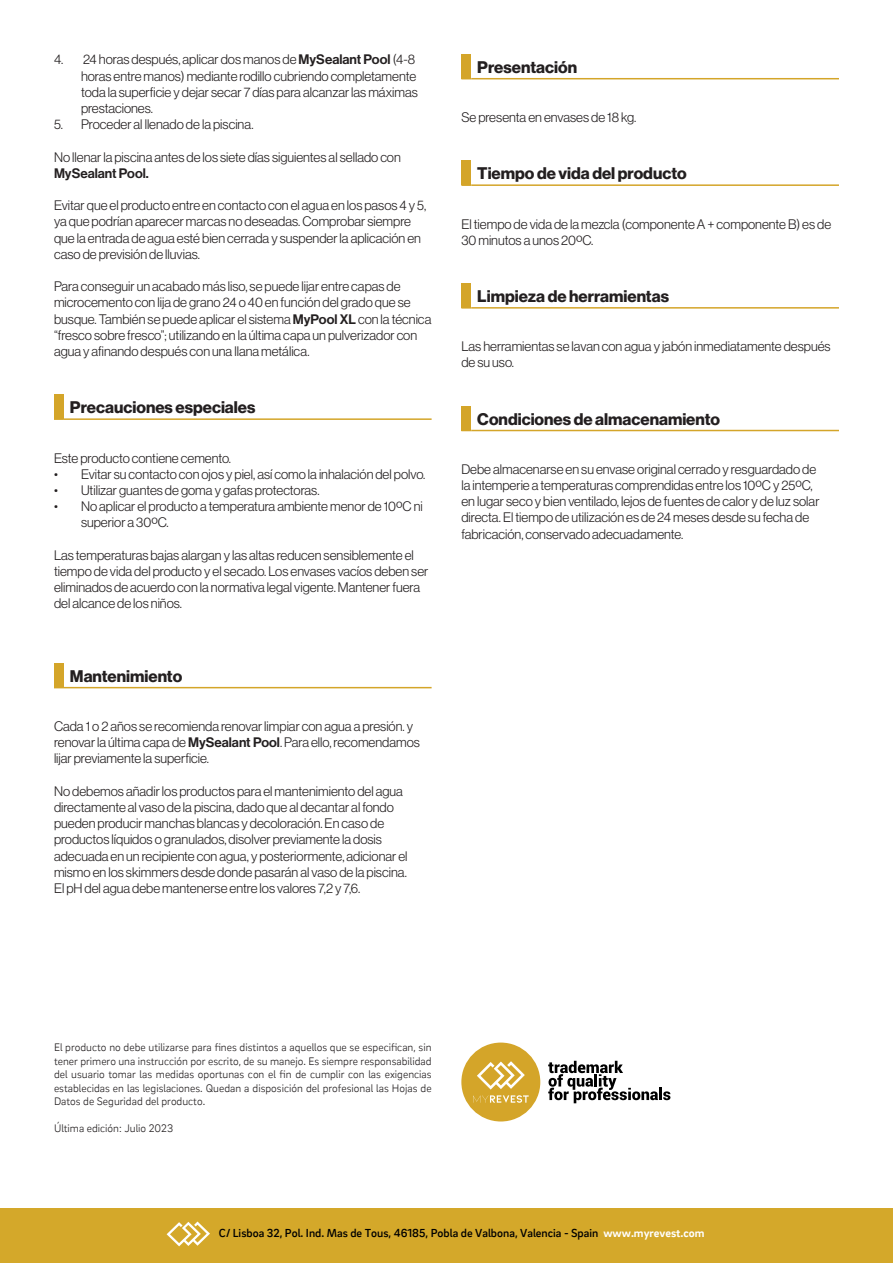
<style>
.page{position:relative;width:893px;height:1263px;background:#fff}
.page>*{position:absolute;margin:0;border:0;box-sizing:border-box;transform-origin:0 0}
.t1{font:16.5px "N Haas Grotesk DS Pro 75 Bd";color:#231f20}
.t2{font:13.5px/16.2px "N Haas Grotesk DS Pro 45 Lt";color:#231f20}
.t3{font:13.5px "N Haas Grotesk DS Pro 65 Md";color:#231f20}
.t4{font:500 12px "Brix Sans";color:#000001}
.t5{font:300 11.25px/13.5px "Brix Sans";color:#231f20;text-align:justify}
.s1{font-family:"N Haas Grotesk DS Pro 65 Md"}
.s2{font-weight:700;color:#fff}
</style>
<div class="page">
<div style="left:0;top:1209px;width:893px;height:54px;background:#d4a82a"></div>
<svg style="left:167px;top:1221px;width:43px;height:25px"></svg>
<div style="left:54px;top:394px;width:10px;height:25px;background:#d4a529"></div>
<hr style="left:64px;top:418px;width:368px;height:2px;background:#d4a529">
<div style="left:54px;top:663px;width:10px;height:25px;background:#d4a529"></div>
<hr style="left:64px;top:687px;width:368px;height:1px;background:#d4a529">
<div style="left:461px;top:54px;width:10px;height:25px;background:#d4a529"></div>
<hr style="left:471px;top:78px;width:368px;height:1px;background:#d4a529">
<div style="left:461px;top:160px;width:10px;height:25px;background:#d4a529"></div>
<hr style="left:471px;top:184px;width:368px;height:2px;background:#d4a529">
<div style="left:461px;top:283px;width:10px;height:25px;background:#d4a529"></div>
<hr style="left:471px;top:307px;width:368px;height:2px;background:#d4a529">
<div style="left:461px;top:406px;width:10px;height:24px;background:#d4a529"></div>
<hr style="left:471px;top:430px;width:368px;height:1px;background:#d4a529">
<div style="left:461px;top:1042px;width:79px;height:79px;background:#d4a529;border-radius:50%"></div>
<svg style="left:473px;top:1095px;width:56px;height:8px"></svg>
<svg style="left:477px;top:1061px;width:48px;height:28px"></svg>
<svg style="left:548px;top:1061px;width:122px;height:42px"></svg>
<p class="t2" style="left:81px;top:52px;width:338px;text-indent:-27px">4. 24 horas después, aplicar dos manos de <span class="s1">MySealant Pool</span> (4-8 horas entre manos) mediante rodillo cubriendo completamente toda la superficie y dejar secar 7 días para alcanzar las máximas prestaciones.</p>
<p class="t2" style="left:54px;top:116px;width:201px">5. Proceder al llenado de la piscina.</p>
<p class="t2" style="left:54px;top:149px;width:348px">No llenar la piscina antes de los siete días siguientes al sellado con</p>
<p class="t3" style="left:54px;top:165px;width:96px">MySealant Pool.</p>
<p class="t2" style="left:54px;top:197px;width:374px">Evitar que el producto entre en contacto con el agua en los pasos 4 y 5,</p>
<p class="t2" style="left:54px;top:214px;width:369px">ya que podrían aparecer marcas no deseadas. Comprobar siempre que la entrada de agua esté bien cerrada y suspender la aplicación en caso de previsión de lluvias.</p>
<p class="t2" style="left:54px;top:278px;width:348px">Para conseguir un acabado más liso, se puede lijar entre capas de</p>
<p class="t2" style="left:54px;top:295px;width:358px">microcemento con lija de grano 24 o 40 en función del grado que se</p>
<p class="t2" style="left:54px;top:311px;width:379px">busque. También se puede aplicar el sistema <span class="s1">MyPool XL</span> con la técnica</p>
<p class="t2" style="left:54px;top:327px;width:365px">“fresco sobre fresco”; utilizando en la última capa un pulverizador con</p>
<p class="t2" style="left:54px;top:343px;width:257px">agua y afinando después con una llana metálica.</p>
<p class="t1" style="left:70px;top:398px;width:187px">Precauciones especiales</p>
<p class="t2" style="left:54px;top:450px;width:179px">Este producto contiene cemento.</p>
<p class="t2" style="left:54px;top:466px;width:373px">• Evitar su contacto con ojos y piel, así como la inhalación del polvo.</p>
<p class="t2" style="left:54px;top:482px;width:267px">• Utilizar guantes de goma y gafas protectoras.</p>
<p class="t2" style="left:81px;top:498px;width:343px;text-indent:-27px">• No aplicar el producto a temperatura ambiente menor de 10ºC ni superior a 30ºC.</p>
<p class="t2" style="left:54px;top:547px;width:376px">Las temperaturas bajas alargan y las altas reducen sensiblemente el tiempo de vida del producto y el secado. Los envases vacíos deben ser eliminados de acuerdo con la normativa legal vigente. Mantener fuera del alcance de los niños.</p>
<p class="t1" style="left:70px;top:666px;width:114px">Mantenimiento</p>
<p class="t2" style="left:54px;top:718px;width:367px">Cada 1 o 2 años se recomienda renovar limpiar con agua a presión. y renovar la última capa de <span class="s1">MySealant Pool</span>. Para ello, recomendamos lijar previamente la superficie.</p>
<p class="t2" style="left:54px;top:783px;width:355px">No debemos añadir los productos para el mantenimiento del agua directamente al vaso de la piscina, dado que al decantar al fondo pueden producir manchas blancas y decoloración. En caso de productos líquidos o granulados, disolver previamente la dosis adecuada en un recipiente con agua, y posteriormente, adicionar el mismo en los skimmers desde donde pasarán al vaso de la piscina.</p>
<p class="t2" style="left:54px;top:880px;width:308px">El pH del agua debe mantenerse entre los valores 7,2 y 7,6.</p>
<p class="t1" style="left:477px;top:57px;width:101px">Presentación</p>
<p class="t2" style="left:461px;top:109px;width:176px">Se presenta en envases de 18 kg.</p>
<p class="t1" style="left:477px;top:164px;width:211px">Tiempo de vida del producto</p>
<p class="t2" style="left:461px;top:216px;width:371px">El tiempo de vida de la mezcla (componente A + componente B) es de<br>30 minutos a unos 20ºC.</p>
<p class="t1" style="left:477px;top:286px;width:193px">Limpieza de herramientas</p>
<p class="t2" style="left:461px;top:338px;width:371px">Las herramientas se lavan con agua y jabón inmediatamente después de su uso.</p>
<p class="t1" style="left:477px;top:409px;width:244px">Condiciones de almacenamiento</p>
<p class="t2" style="left:461px;top:461px;width:360px">Debe almacenarse en su envase original cerrado y resguardado de la intemperie a temperaturas comprendidas entre los 10ºC y 25ºC, en lugar seco y bien ventilado, lejos de fuentes de calor y de luz solar directa. El tiempo de utilización es de 24 meses desde su fecha de fabricación, conservado adecuadamente.</p>
<p class="t5" style="left:54px;top:1040px;width:379px">El producto no debe utilizarse para fines distintos a aquellos que se especifican, sin tener primero una instrucción por escrito, de su manejo. Es siempre responsabilidad del usuario tomar las medidas oportunas con el fin de cumplir con las exigencias establecidas en las legislaciones. Quedan a disposición del profesional las Hojas de Datos de Seguridad del producto.</p>
<p class="t5" style="left:54px;top:1121px;width:121px">Última edición: Julio 2023</p>
<p class="t4" style="left:219px;top:1225px;width:487px">C/ Lisboa 32, Pol. Ind. Mas de Tous, 46185, Pobla de Valbona, Valencia - Spain <span class="s2">www.myrevest.com</span></p>
</div>
